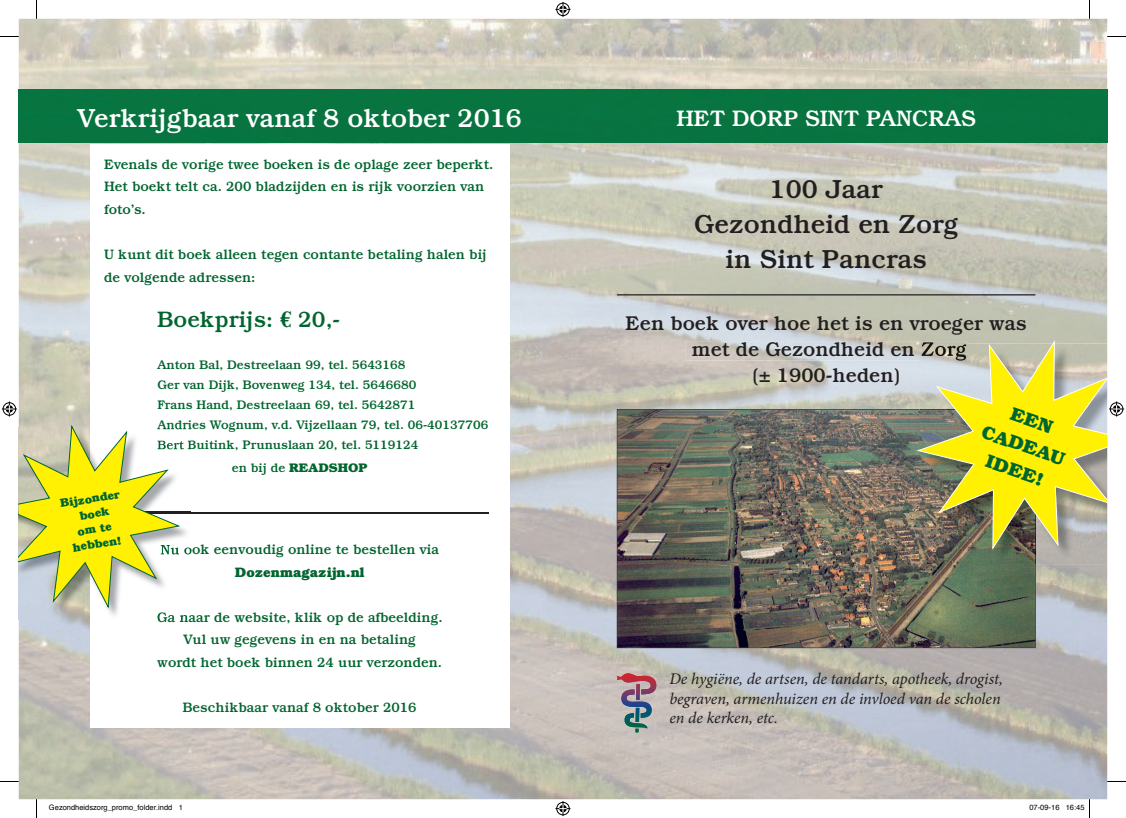
<style>
.page{position:relative;width:1126px;height:818px;background:#fff}
.page>*{position:absolute;margin:0;border:0;box-sizing:border-box;transform-origin:0 0}
.t1{font:500 26.25px/35px "Bookman";color:#231f20;text-align:center}
.t2{font:500 26.25px "Bookman";color:#fff}
.t3{font:500 22.5px "Bookman";color:#fff}
.t4{font:500 22.5px "Bookman";color:#00652e}
.t5{font:500 20px/26.2px "Bookman";color:#231f20;text-align:center}
.t6{font:700 18.75px/26.2px "Bookman";color:#00652e;text-align:center}
.t7{font:italic 16.25px/19.5px "Minion Pro";letter-spacing:-.005em;color:#231f20}
.t8{font:500 13.75px/22.5px "Bookman";color:#00652e}
.t9{font:700 13.75px "Bookman";color:#00652e}
.t10{font:500 12.5px/20px "Bookman";color:#00652e}
.t11{font:700 12.5px "Bookman";color:#00652e}
.t12{font:700 11.88px/15.2px "Bookman";color:#00652e;text-align:center}
.t13{font:7.5px "Helvetica";color:#000}
.s1{font-family:"Euro Serif";font-weight:700}
.s2{font-weight:500}
</style>
<div class="page">
<img style="left:19px;top:19px;width:1088px;height:779px">
<img style="left:685px;top:341px;width:229px;height:19px">
<div style="left:19px;top:90px;width:1088px;height:53px;background:#087440"></div>
<hr style="left:617px;top:294px;width:418px;height:1px;background:#231f20">
<img style="left:616px;top:409px;width:419px;height:238px">
<div style="left:90px;top:144px;width:419px;height:583px;background:#fff"></div>
<img style="left:1035px;top:551px;width:72px;height:12px">
<img style="left:919px;top:551px;width:116px;height:12px">
<img style="left:914px;top:338px;width:193px;height:213px">
<hr style="left:118px;top:511px;width:370px;height:2px;background:#231f20">
<img style="left:19px;top:513px;width:172px;height:106px">
<img style="left:181px;top:427px;width:10px;height:3px">
<img style="left:181px;top:440px;width:10px;height:10px">
<img style="left:181px;top:544px;width:10px;height:13px">
<img style="left:157px;top:612px;width:34px;height:7px">
<svg style="left:19px;top:423px;width:162px;height:186px"></svg>
<svg style="left:616px;top:673px;width:41px;height:59px;background:#9d8f97"></svg>
<svg style="left:0;top:36px;width:19px;height:1px"></svg>
<svg style="left:1107px;top:36px;width:18px;height:1px"></svg>
<svg style="left:36px;top:0;width:1px;height:19px"></svg>
<svg style="left:36px;top:798px;width:1px;height:19px"></svg>
<svg style="left:1088px;top:0;width:2px;height:19px"></svg>
<svg style="left:555px;top:2px;width:15px;height:15px"></svg>
<svg style="left:555px;top:801px;width:15px;height:14px"></svg>
<svg style="left:2px;top:401px;width:15px;height:15px"></svg>
<svg style="left:1109px;top:401px;width:14px;height:15px"></svg>
<svg style="left:1065px;top:798px;width:25px;height:19px"></svg>
<h1 class="t2" style="left:78px;top:102px;width:446px">Verkrijgbaar vanaf 8 oktober 2016</h1>
<p class="t8" style="left:104px;top:153px;width:390px">Evenals de vorige twee boeken is de oplage zeer beperkt.<br>Het boekt telt ca. 200 bladzijden en is rijk voorzien van foto’s.</p>
<p class="t8" style="left:104px;top:243px;width:384px">U kunt dit boek alleen tegen contante betaling halen bij de volgende adressen:</p>
<h2 class="t4" style="left:157px;top:305px;width:184px">Boekprijs: <span class="s1">€</span> 20,-</h2>
<p class="t10" style="left:157px;top:354px;width:332px">Anton Bal, Destreelaan 99, tel. 5643168<br>Ger van Dijk, Bovenweg 134, tel. 5646680<br>Frans Hand, Destreelaan 69, tel. 5642871<br>Andries Wognum, v.d. Vijzellaan 79, tel. 06-40137706<br>Bert Buitink, Prunuslaan 20, tel. 5119124</p>
<p class="t11" style="left:232px;top:459px;width:137px"><span class="s2">en bij de</span> READSHOP</p>
<p class="t12" style="left:59px;top:495px;width:62px;rotate:-9deg">Bijzonder boek<br>om te hebben!</p>
<p class="t8" style="left:160px;top:538px;width:280px">Nu ook eenvoudig online te bestellen via</p>
<p class="t9" style="left:235px;top:563px;width:131px">Dozenmagazijn.nl</p>
<p class="t8" style="left:157px;top:605px;width:287px;text-align:center">Ga naar de website, klik op de afbeelding.<br>Vul uw gegevens in en na betaling<br>wordt het boek binnen 24 uur verzonden.</p>
<p class="t8" style="left:183px;top:695px;width:235px">Beschikbaar vanaf 8 oktober 2016</p>
<h2 class="t3" style="left:676px;top:105px;width:301px">HET DORP SINT PANCRAS</h2>
<h1 class="t1" style="left:694px;top:171px;width:266px">100 Jaar<br>Gezondheid en Zorg in Sint Pancras</h1>
<h3 class="t5" style="left:625px;top:309px;width:403px">Een boek over hoe het is en vroeger was met de Gezondheid en Zorg<br>(± 1900-heden)</h3>
<h3 class="t6" style="left:995px;top:393px;width:88px;rotate:19deg">EEN<br>CADEAU<br>IDEE!</h3>
<p class="t7" style="left:669px;top:669px;width:335px">De hygiëne, de artsen, de tandarts, apotheek, drogist, begraven, armenhuizen en de invloed van de scholen en de kerken, etc.</p>
<p class="t13" style="left:49px;top:801px;width:135px">Gezondheidszorg_promo_folder.indd 1</p>
<p class="t13" style="left:1029px;top:801px;width:57px">07-09-16 16:45</p>
</div>
